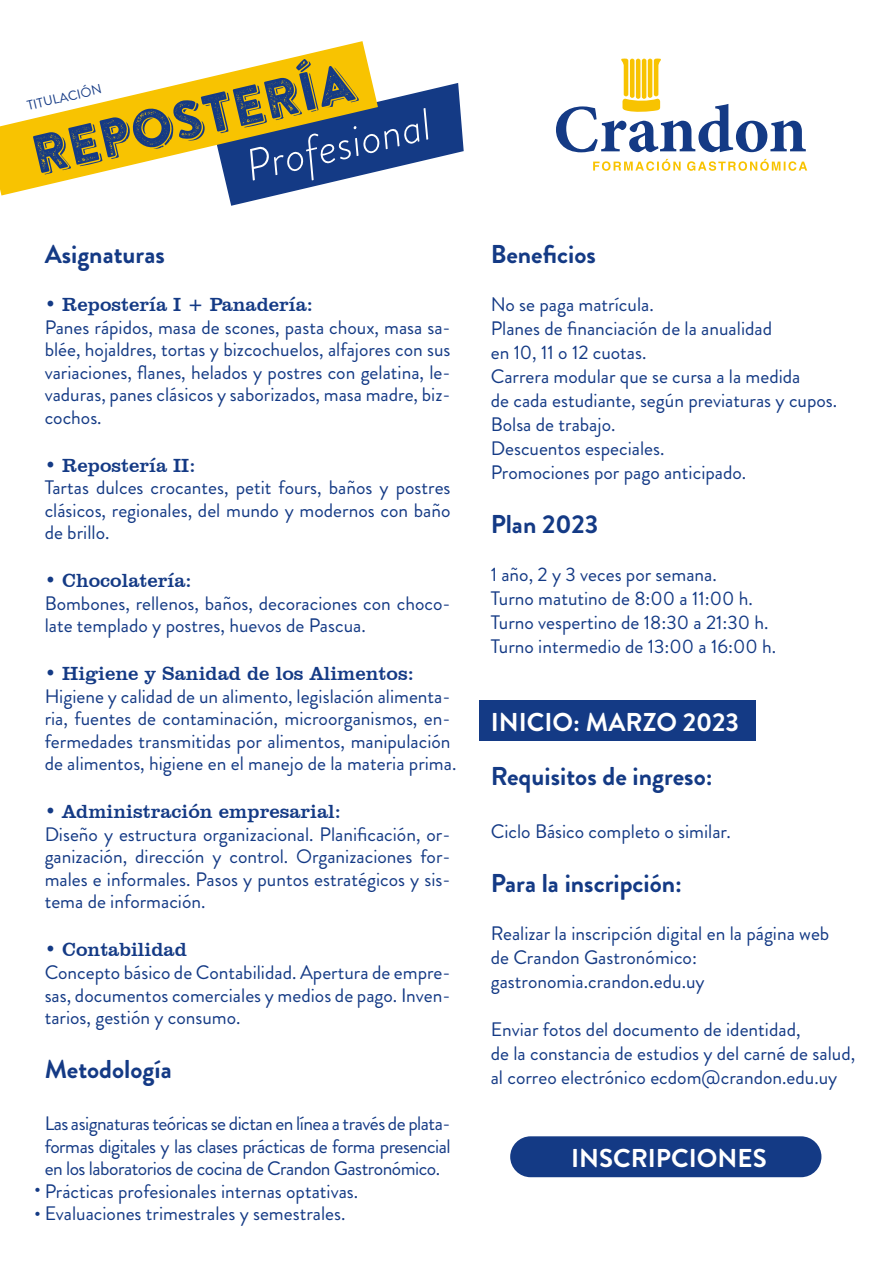
<style>
.page{position:relative;width:895px;height:1271px;background:#fff}
.page>*{position:absolute;margin:0;border:0;box-sizing:border-box;transform-origin:0 0}
.t1{font:53.7px "Brandon Printed Two Shadow";color:#143a85;scale:.96 1}
.t2{font:italic 300 44.7px "Brandon Grotesque";color:#fff}
.t3{font:700 25.8px "Brandon Grotesque";color:#143a85}
.t4{font:700 25.8px "Brandon Grotesque";color:#fff}
.t5{font:19.5px/22.5px "Brandon Grotesque";color:#143a85}
.t6{font:19.5px "Clarendon BT";color:#143a85}
.t7{font:19.5px "Brandon Grotesque";color:#fff}
.t8{font:13.35px "Brandon Grotesque";color:#143a85}
</style>
<div class="page">
<div style="left:479px;top:700px;width:276px;height:40px;background:#143a85"></div>
<svg style="left:593px;top:159px;width:87px;height:12px"></svg>
<svg style="left:687px;top:159px;width:119px;height:12px"></svg>
<svg style="left:556px;top:58px;width:249px;height:94px"></svg>
<svg style="left:228px;top:83px;width:235px;height:123px"></svg>
<svg style="left:0;top:41px;width:378px;height:154px"></svg>
<div style="left:510px;top:1136px;width:311px;height:41px;background:#143a85;border-radius:20px"></div>
<h1 class="t1" style="left:24px;top:122px;width:344px;rotate:-13deg">REPOSTERÍA</h1>
<p class="t8" style="left:25px;top:97px;width:78px;rotate:-13deg">TITULACIÓN</p>
<h2 class="t2" style="left:239px;top:136px;width:190px;rotate:-13deg">Profesional</h2>
<h3 class="t3" style="left:45px;top:236px;width:122px">Asignaturas</h3>
<p class="t6" style="left:45px;top:292px;width:270px">• Repostería I + Panadería:</p>
<p class="t5" style="left:45px;top:316px;width:407px;text-align:justify">Panes rápidos, masa de scones, pasta choux, masa sa&shy;blée, hojaldres, tortas y bizcochuelos, alfajores con sus variaciones, flanes, helados y postres con gelatina, le&shy;vaduras, panes clásicos y saborizados, masa madre, biz&shy;cochos.</p>
<p class="t6" style="left:45px;top:453px;width:152px">• Repostería II:</p>
<p class="t5" style="left:45px;top:476px;width:407px;text-align:justify">Tartas dulces crocantes, petit fours, baños y postres clásicos, regionales, del mundo y modernos con baño de brillo.</p>
<p class="t6" style="left:45px;top:568px;width:148px">• Chocolatería:</p>
<p class="t5" style="left:45px;top:592px;width:407px">Bombones, rellenos, baños, decoraciones con choco&shy;late templado y postres, huevos de Pascua.</p>
<p class="t6" style="left:45px;top:661px;width:370px">• Higiene y Sanidad de los Alimentos:</p>
<p class="t5" style="left:45px;top:685px;width:413px">Higiene y calidad de un alimento, legislación alimenta&shy;ria, fuentes de contaminación, microorganismos, en&shy;fermedades transmitidas por alimentos, manipulación de alimentos, higiene en el manejo de la materia prima.</p>
<p class="t6" style="left:45px;top:799px;width:298px">• Administración empresarial:</p>
<p class="t5" style="left:45px;top:823px;width:407px;text-align:justify">Diseño y estructura organizacional. Planificación, or&shy;ganización, dirección y control. Organizaciones for&shy;males e informales. Pasos y puntos estratégicos y sis&shy;tema de información.</p>
<p class="t6" style="left:45px;top:937px;width:144px">• Contabilidad</p>
<p class="t5" style="left:45px;top:961px;width:407px;text-align:justify">Concepto básico de Contabilidad. Apertura de empre&shy;sas, documentos comerciales y medios de pago. Inven&shy;tarios, gestión y consumo.</p>
<h3 class="t3" style="left:45px;top:1050px;width:129px">Metodología</h3>
<p class="t5" style="left:45px;top:1112px;width:407px;text-align:justify">Las asignaturas teóricas se dictan en línea a través de plata&shy;formas digitales y las clases prácticas de forma presencial en los laboratorios de cocina de Crandon Gastronómico.</p>
<p class="t5" style="left:34px;top:1179px;width:325px">• Prácticas profesionales internas optativas.</p>
<p class="t5" style="left:34px;top:1202px;width:313px">• Evaluaciones trimestrales y semestrales.</p>
<p class="t7" style="left:62px;top:1172px;width:8px">•</p>
<h3 class="t3" style="left:490px;top:236px;width:106px">Beneficios</h3>
<p class="t5" style="left:490px;top:292px;width:348px;line-height:24px">No se paga matrícula.<br>Planes de financiación de la anualidad<br>en 10, 11 o 12 cuotas.<br>Carrera modular que se cursa a la medida<br>de cada estudiante, según previaturas y cupos.<br>Bolsa de trabajo.<br>Descuentos especiales.<br>Promociones por pago anticipado.</p>
<h3 class="t3" style="left:490px;top:506px;width:109px">Plan 2023</h3>
<p class="t5" style="left:490px;top:562px;width:287px;line-height:24px">1 año, 2 y 3 veces por semana.<br>Turno matutino de 8:00 a 11:00 h.<br>Turno vespertino de 18:30 a 21:30 h.<br>Turno intermedio de 13:00 a 16:00 h.</p>
<h3 class="t4" style="left:490px;top:703px;width:250px">INICIO: MARZO 2023</h3>
<h3 class="t3" style="left:490px;top:757px;width:223px">Requisitos de ingreso:</h3>
<p class="t5" style="left:490px;top:820px;width:242px">Ciclo Básico completo o similar.</p>
<h3 class="t3" style="left:490px;top:865px;width:193px">Para la inscripción:</h3>
<p class="t5" style="left:490px;top:921px;width:340px;line-height:24px">Realizar la inscripción digital en la página web de Crandon Gastronómico: gastronomia.crandon.edu.uy</p>
<p class="t5" style="left:490px;top:1017px;width:366px;line-height:24px">Enviar fotos del documento de identidad,<br>de la constancia de estudios y del carné de salud, al correo electrónico ecdom@crandon.edu.uy</p>
<h3 class="t4" style="left:570px;top:1140px;width:197px">INSCRIPCIONES</h3>
</div>
